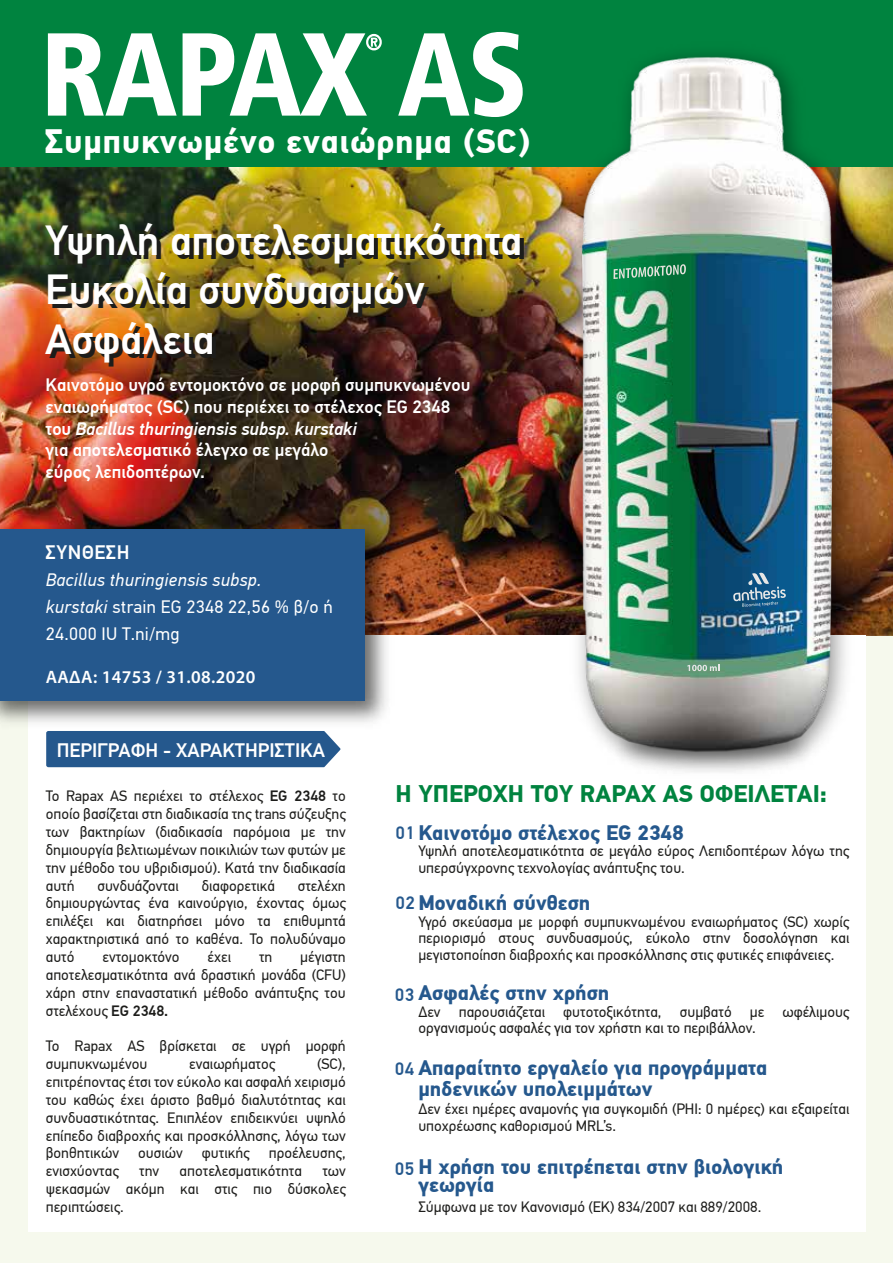
<style>
.page{position:relative;width:893px;height:1263px;background:#fff}
.page>*{position:absolute;margin:0;border:0;box-sizing:border-box;transform-origin:0 0}
.t1{font:500 42px/49.7px "PF Din Text Pro";color:#fff}
.t2{font:700 33.75px "PF Din Text Pro";letter-spacing:.02em;color:#fff}
.t3{font:700 24px "PF Din Text Pro";color:#00833f}
.t4{font:700 21px/21px "PF Din Text Pro";color:#25588d}
.t5{font:500 19.5px "PF Din Text Pro";color:#fff}
.t6{font:500 19.5px "PF Din Text Pro";letter-spacing:.03em;color:#fff}
.t7{font:500 18px/21.6px "PF Din Text Pro";color:#fff}
.t8{font:18px/27px "PF Din Text Pro";letter-spacing:.02em;color:#fff}
.t9{font:600 18px "Myriad Pro";letter-spacing:.02em;color:#fff}
.t10{font:500 18px "PF Din Text Pro";letter-spacing:.03em;color:#25588d}
.t11{font:15px/17.9px "PF Din Text Pro";color:#1d1d1b;text-align:justify}
.s1{font-style:italic}
.s2{font-weight:500}
</style>
<div class="page">
<div style="left:0;top:620px;width:893px;height:643px;background:#f6f9ed"></div>
<img style="left:865px;top:635px;width:28px;height:256px">
<img style="left:0;top:166px;width:893px;height:469px">
<div style="left:0;top:0;width:893px;height:166px;background:#00833f"></div>
<div style="left:28px;top:635px;width:837px;height:596px;background:#fff"></div>
<img style="left:0;top:517px;width:398px;height:206px">
<div style="left:0;top:529px;width:364px;height:171px;background:#25588d"></div>
<div style="left:46px;top:731px;width:294px;height:36px;background:#25588d"></div>
<svg style="left:48px;top:33px;width:129px;height:83px"></svg>
<svg style="left:183px;top:33px;width:199px;height:83px"></svg>
<svg style="left:398px;top:32px;width:125px;height:85px"></svg>
<img style="left:561px;top:166px;width:301px;height:606px">
<img style="left:569px;top:53px;width:288px;height:704px">
<svg style="left:733px;top:572px;width:53px;height:35px;background:#376f96"></svg>
<svg style="left:613px;top:264px;width:73px;height:15px"></svg>
<svg style="left:687px;top:664px;width:32px;height:7px"></svg>
<h2 class="t2" style="left:45px;top:120px;width:487px">Συµπυκνωµένο εναιώρηµα (SC)</h2>
<h1 class="t1" style="left:45px;top:216px;width:478px">Υψηλή αποτελεσµατικότητα<br>Ευκολία συνδυασµών<br>Ασφάλεια</h1>
<p class="t7" style="left:46px;top:375px;width:426px">Καινοτόµο υγρό εντοµοκτόνο σε µορφή συµπυκνωµένου εναιωρήµατος (SC) που περιέχει το στέλεχος EG 2348 του <span class="s1">Bacillus thuringiensis subsp. kurstaki<br></span>για αποτελεσµατικό έλεγχο σε µεγάλο<br>εύρος λεπιδοπτέρων.</p>
<h3 class="t6" style="left:46px;top:541px;width:85px">ΣΥΝΘΕΣΗ</h3>
<p class="t8" style="left:46px;top:566px;width:289px"><span class="s1">Bacillus thuringiensis subsp.<br>kurstaki</span> strain EG 2348 22,56 % β/ο ή<br>24.000 IU T.ni/mg</p>
<p class="t9" style="left:46px;top:666px;width:211px">ΑΑΔΑ: 14753 / 31.08.2020</p>
<h3 class="t5" style="left:57px;top:738px;width:270px">ΠΕΡΙΓΡΑΦΗ - ΧΑΡΑΚΤΗΡΙΣΤΙΚΑ</h3>
<p class="t11" style="left:46px;top:787px;width:302px">Το Rapax AS περιέχει το στέλεχος <span class="s2">EG 2348</span> το οποίο βασίζεται στη διαδικασία της trans σύζευξης των βακτηρίων (διαδικασία παρόµοια µε την δηµιουργία βελτιωµένων ποικιλιών των φυτών µε την µέθοδο του υβριδισµού). Κατά την διαδικασία αυτή</p>
<p class="t11" style="left:46px;top:877px;width:302px;text-indent:252px">στελέχη δηµιουργώντας ένα καινούργιο, έχοντας όµως επιλέξει και διατηρήσει µόνο τα επιθυµητά χαρακτηριστικά από το καθένα. Το πολυδύναµο αυτό</p>
<p class="t11" style="left:97px;top:877px;width:83px">συνδυάζονται</p>
<p class="t11" style="left:202px;top:877px;width:75px">διαφορετικά</p>
<p class="t11" style="left:46px;top:948px;width:302px;text-indent:254px">µέγιστη αποτελεσµατικότητα ανά δραστική µονάδα (CFU) χάρη στην επαναστατική µέθοδο ανάπτυξης του στελέχους <span class="s2">EG 2348.</span></p>
<p class="t11" style="left:46px;top:1037px;width:302px">Το Rapax AS βρίσκεται σε υγρή µορφή συµπυκνωµένου</p>
<p class="t11" style="left:102px;top:948px;width:79px">εντοµοκτόνο</p>
<p class="t11" style="left:208px;top:948px;width:25px">έχει</p>
<p class="t11" style="left:259px;top:948px;width:15px">τη</p>
<p class="t11" style="left:189px;top:1055px;width:88px">εναιωρήµατος</p>
<p class="t11" style="left:46px;top:1055px;width:302px;text-indent:271px">(SC), επιτρέποντας έτσι τον εύκολο και ασφαλή χειρισµό του καθώς έχει άριστο βαθµό διαλυτότητας και συνδυαστικότητας. Επιπλέον επιδεικνύει υψηλό επίπεδο διαβροχής και προσκόλλησης, λόγω των βοηθητικών</p>
<p class="t11" style="left:138px;top:1144px;width:46px">ουσιών</p>
<p class="t11" style="left:202px;top:1144px;width:49px">φυτικής</p>
<p class="t11" style="left:269px;top:1144px;width:78px">προέλευσης,</p>
<p class="t11" style="left:46px;top:1162px;width:75px">ενισχύοντας</p>
<p class="t11" style="left:139px;top:1162px;width:22px">την</p>
<p class="t11" style="left:180px;top:1162px;width:124px">αποτελεσµατικότητα</p>
<p class="t11" style="left:46px;top:1162px;width:302px;text-indent:277px">των ψεκασµών ακόµη και στις πιο δύσκολες περιπτώσεις.</p>
<h3 class="t3" style="left:395px;top:779px;width:433px">Η ΥΠΕΡΟΧΗ ΤΟΥ RAPAX AS ΟΦΕΙΛΕΤΑΙ:</h3>
<h3 class="t4" style="left:418px;top:822px;width:267px">Καινοτόµο στέλεχος EG 2348</h3>
<p class="t11" style="left:418px;top:843px;width:433px;line-height:16.5px">Υψηλή αποτελεσµατικότητα σε µεγάλο εύρος Λεπιδοπτέρων λόγω της υπερσύγχρονης τεχνολογίας ανάπτυξης του.</p>
<h3 class="t4" style="left:418px;top:893px;width:174px">Μοναδική σύνθεση</h3>
<p class="t11" style="left:418px;top:913px;width:433px;line-height:16.5px">Υγρό σκεύασµα µε µορφή συµπυκνωµένου εναιωρήµατος (SC) χωρίς περιορισµό στους συνδυασµούς, εύκολο στην δοσολόγηση και µεγιστοποίηση διαβροχής και προσκόλλησης στις φυτικές επιφάνειες.</p>
<h3 class="t4" style="left:418px;top:983px;width:193px">Ασφαλές στην χρήση</h3>
<p class="t11" style="left:418px;top:1003px;width:433px;line-height:16.5px">∆εν παρουσιάζεται φυτοτοξικότητα, συµβατό µε ωφέλιµους οργανισµούς ασφαλές για τον χρήστη και το περιβάλλον.</p>
<h3 class="t4" style="left:418px;top:1058px;width:350px">Απαραίτητο εργαλείο για προγράµµατα µηδενικών υπολειµµάτων</h3>
<p class="t11" style="left:418px;top:1101px;width:433px;line-height:16.5px">∆εν έχει ηµέρες αναµονής για συγκοµιδή (PHI: 0 ηµέρες) και εξαιρείται υποχρέωσης καθορισµού MRL’s.</p>
<h3 class="t4" style="left:418px;top:1158px;width:367px;line-height:18px">Η χρήση του επιτρέπεται στην βιολογική γεωργία</h3>
<p class="t11" style="left:418px;top:1197px;width:344px">Σύµφωνα µε τον Κανονισµό (ΕΚ) 834/2007 και 889/2008.</p>
<p class="t10" style="left:395px;top:822px;width:21px">01</p>
<p class="t10" style="left:395px;top:892px;width:21px">02</p>
<p class="t10" style="left:395px;top:984px;width:21px">03</p>
<p class="t10" style="left:395px;top:1058px;width:21px">04</p>
<p class="t10" style="left:395px;top:1158px;width:21px">05</p>
</div>
